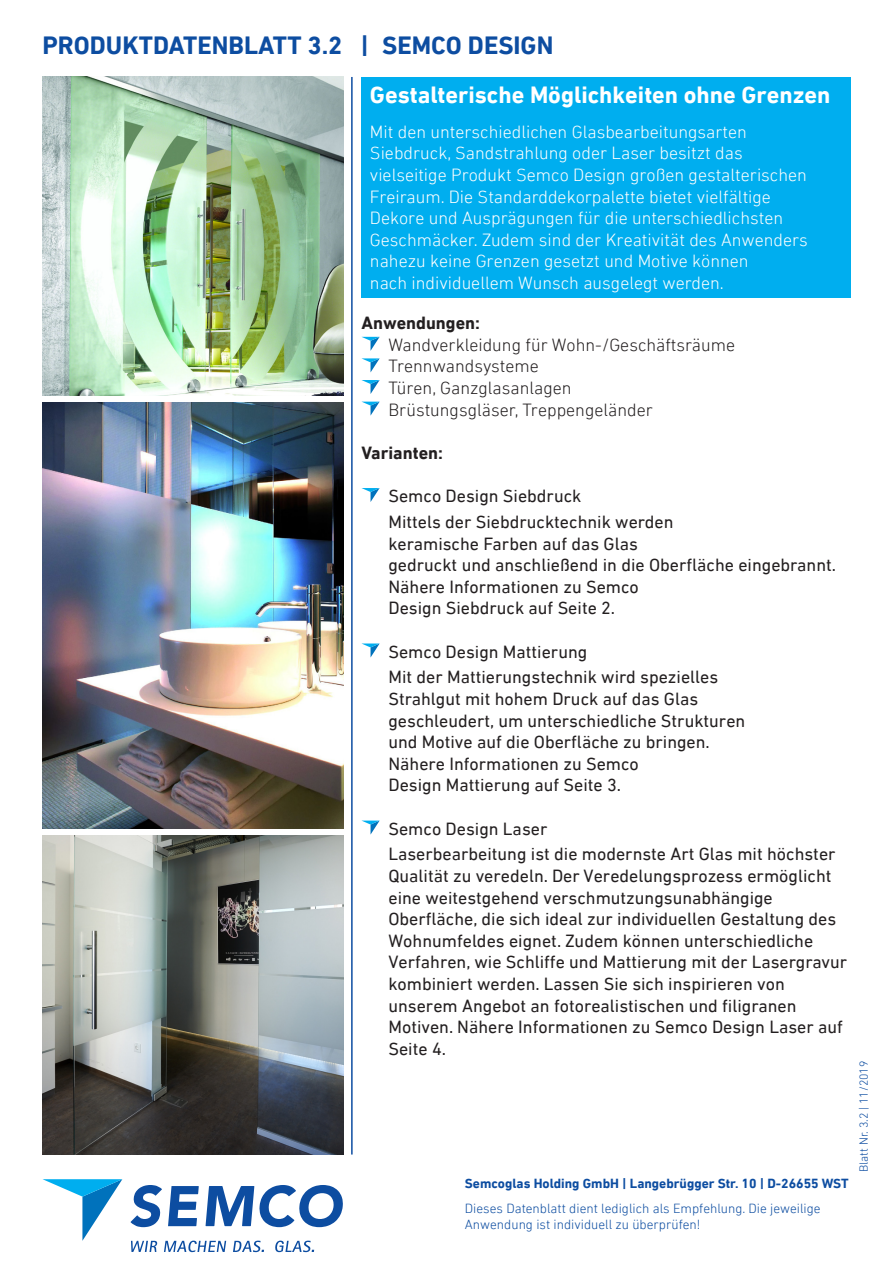
<style>
.page{position:relative;width:893px;height:1263px;background:#fff}
.page>*{position:absolute;margin:0;border:0;box-sizing:border-box;transform-origin:0 0}
.t1{font:700 25.5px "DIN Next LT Pro";color:#0d4da1}
.Kopfzeile1{font:700 24px "DIN Next LT Pro";color:#fff}
.Unterzeile1{font:18px/21.6px "DIN Next LT Pro";color:#231f20}
.Fließtext{font:18px/21.6px "DIN Next LT Pro";color:#231f20}
.Fließtext-2{font:300 18px/21.6px "DIN Next LT Pro";color:#fff}
.Fließtext2{font:300 18px "DIN Next LT Pro";color:#231f20}
.t2{font:700 18px "DIN Next LT Pro";color:#231f20}
.t3{font:300 13.5px/16.2px "DIN Next LT Pro";color:#0d4da1}
.t4{font:700 13.5px "DIN Next LT Pro";color:#0d4da1}
.t5{font:300 12px "DIN Next LT Pro";color:#0d4da1}
</style>
<div class="page">
<svg style="left:362px;top:337px;width:18px;height:14px"></svg>
<svg style="left:361px;top:358px;width:19px;height:14px"></svg>
<svg style="left:361px;top:380px;width:19px;height:14px"></svg>
<svg style="left:362px;top:402px;width:18px;height:14px"></svg>
<svg style="left:361px;top:488px;width:19px;height:14px"></svg>
<svg style="left:361px;top:643px;width:19px;height:14px"></svg>
<svg style="left:361px;top:820px;width:19px;height:15px"></svg>
<svg style="left:43px;top:1179px;width:79px;height:62px"></svg>
<svg style="left:131px;top:1185px;width:31px;height:42px"></svg>
<svg style="left:168px;top:1186px;width:31px;height:40px"></svg>
<svg style="left:206px;top:1185px;width:137px;height:42px"></svg>
<svg style="left:131px;top:1241px;width:26px;height:11px"></svg>
<svg style="left:164px;top:1240px;width:62px;height:12px"></svg>
<svg style="left:233px;top:1240px;width:31px;height:12px"></svg>
<svg style="left:275px;top:1240px;width:39px;height:12px"></svg>
<div style="left:361px;top:77px;width:489px;height:221px;background:#00aeef"></div>
<hr style="left:351px;top:77px;width:2px;height:1077px;background:#0d4da1">
<img style="left:43px;top:77px;width:300px;height:319px">
<img style="left:43px;top:403px;width:300px;height:425px">
<img style="left:43px;top:836px;width:300px;height:318px">
<p class="t1" style="left:43px;top:31px;width:512px">PRODUKTDATENBLATT 3.2 | SEMCO DESIGN</p>
<p class="Kopfzeile1" style="left:370px;top:81px;width:462px">Gestalterische Möglichkeiten ohne Grenzen</p>
<p class="Fließtext-2" style="left:370px;top:121px;width:439px">Mit den unterschiedlichen Glasbearbeitungsarten Siebdruck, Sandstrahlung oder Laser besitzt das vielseitige Produkt Semco Design großen gestalterischen Freiraum. Die Standarddekorpalette bietet vielfältige Dekore und Ausprägungen für die unterschiedlichsten Geschmäcker. Zudem sind der Kreativität des Anwenders nahezu keine Grenzen gesetzt und Motive können<br>nach individuellem Wunsch ausgelegt werden.</p>
<p class="t2" style="left:361px;top:313px;width:120px">Anwendungen:</p>
<p class="Fließtext2" style="left:388px;top:334px;width:348px">Wandverkleidung für Wohn-/Geschäftsräume</p>
<p class="Fließtext2" style="left:388px;top:356px;width:152px">Trennwandsysteme</p>
<p class="Fließtext2" style="left:388px;top:378px;width:185px">Türen, Ganzglasanlagen</p>
<p class="Fließtext2" style="left:388px;top:399px;width:266px">Brüstungsgläser, Treppengeländer</p>
<p class="t2" style="left:361px;top:442px;width:83px">Varianten:</p>
<p class="Unterzeile1" style="left:388px;top:485px;width:194px">Semco Design Siebdruck</p>
<p class="Fließtext" style="left:388px;top:511px;width:287px">Mittels der Siebdrucktechnik werden keramische Farben auf das Glas</p>
<p class="Fließtext" style="left:388px;top:554px;width:449px">gedruckt und anschließend in die Oberfläche eingebrannt.</p>
<p class="Fließtext" style="left:388px;top:576px;width:252px">Nähere Informationen zu Semco<br>Design Siebdruck auf Seite 2.</p>
<p class="Unterzeile1" style="left:388px;top:640px;width:200px">Semco Design Mattierung</p>
<p class="Fließtext" style="left:388px;top:666px;width:358px">Mit der Mattierungstechnik wird spezielles Strahlgut mit hohem Druck auf das Glas geschleudert, um unterschiedliche Strukturen und Motive auf die Oberfläche zu bringen.</p>
<p class="Fließtext" style="left:388px;top:753px;width:252px">Nähere Informationen zu Semco<br>Design Mattierung auf Seite 3.</p>
<p class="Unterzeile1" style="left:388px;top:817px;width:160px">Semco Design Laser</p>
<p class="Unterzeile1" style="left:388px;top:843px;width:460px">Laserbearbeitung ist die modernste Art Glas mit höchster Qualität zu veredeln. Der Veredelungsprozess ermöglicht eine weitestgehend verschmutzungsunabhängige Oberfläche, die sich ideal zur individuellen Gestaltung des Wohnumfeldes eignet. Zudem können unterschiedliche Verfahren, wie Schliffe und Mattierung mit der Lasergravur kombiniert werden. Lassen Sie sich inspirieren von unserem Angebot an fotorealistischen und filigranen Motiven. Nähere Informationen zu Semco Design Laser auf Seite 4.</p>
<p class="t4" style="left:465px;top:1175px;width:385px">Semcoglas Holding GmbH | Langebrügger Str. 10 | D-26655 WST</p>
<p class="t3" style="left:465px;top:1200px;width:357px">Dieses Datenblatt dient lediglich als Empfehlung. Die jeweilige<br>Anwendung ist individuell zu überprüfen!</p>
<p class="t5" style="left:857px;top:1172px;width:113px;rotate:-90deg">Blatt Nr. 3.2 | 11/2019</p>
</div>
